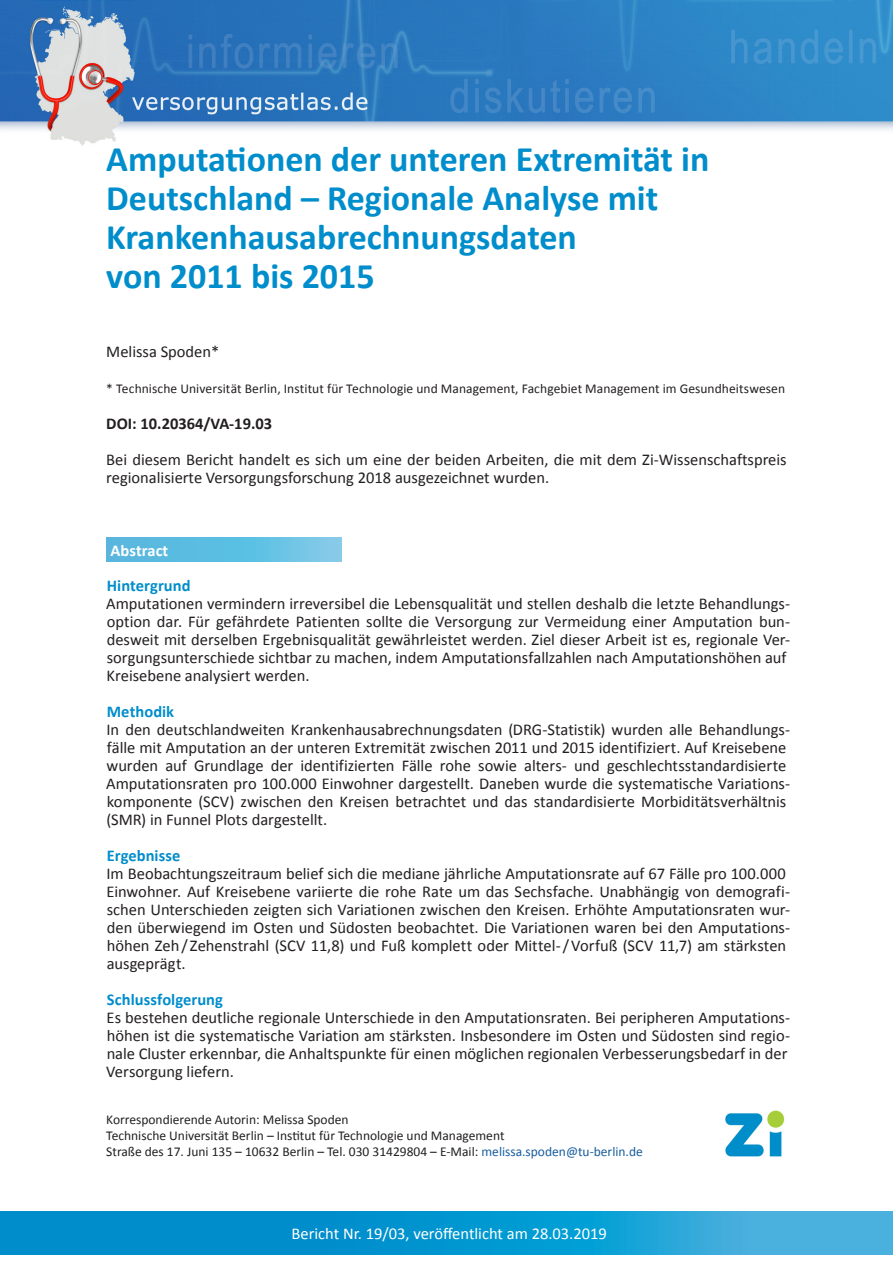
<style>
.page{position:relative;width:893px;height:1263px;background:#fff}
.page>*{position:absolute;margin:0;border:0;box-sizing:border-box;transform-origin:0 0}
.Titel_des_Berichts{font:700 36px/39px "Calibri";color:#008dcb}
.Fließtext{font:16.5px/18px "Calibri";color:#231f20}
.Autoren{font:16.5px/18px "Calibri";color:#231f20}
.t1{font:16.5px "Calibri";color:#fff}
.Zwischenüberschrift{font:700 16.5px "Calibri";color:#008dcb}
.Autoren-2{font:700 16.5px "Calibri";color:#231f20}
.t2{font:700 16.5px "Calibri";color:#fff}
.Zelle_Bezeichner{font:13.5px "Calibri";color:#231f20}
.Fließtext-2{font:13.5px "Calibri";letter-spacing:.005em;color:#231f20}
.s1{color:#175d9e}
</style>
<div class="page">
<svg style="left:106px;top:537px;width:236px;height:25px;background:#63bfe2"></svg>
<img style="left:0;top:0;width:893px;height:146px">
<svg style="left:0;top:1212px;width:893px;height:42px;background:#129ad2"></svg>
<img style="left:726px;top:1111px;width:59px;height:46px">
<p class="Titel_des_Berichts" style="left:106px;top:140px;width:605px">Amputationen der unteren Extremität in<br>Deutschland – Regionale Analyse mit<br>Krankenhausabrechnungsdaten<br>von 2011 bis 2015</p>
<p class="Autoren" style="left:106px;top:343px;width:115px">Melissa Spoden*</p>
<p class="Fließtext-2" style="left:106px;top:380px;width:680px">* Technische Universität Berlin, Institut für Technologie und Management, Fachgebiet Management im Gesundheitswesen</p>
<p class="Autoren-2" style="left:106px;top:413px;width:167px">DOI: 10.20364/VA-19.03</p>
<p class="Autoren" style="left:106px;top:451px;width:682px">Bei diesem Bericht handelt es sich um eine der beiden Arbeiten, die mit dem Zi-Wissenschaftspreis regionalisierte Versorgungsforschung 2018 ausgezeichnet wurden.</p>
<p class="t2" style="left:111px;top:540px;width:59px">Abstract</p>
<p class="Zwischenüberschrift" style="left:107px;top:575px;width:85px">Hintergrund</p>
<p class="Fließtext" style="left:106px;top:595px;width:686px">Amputationen vermindern irreversibel die Lebensqualität und stellen deshalb die letzte Behandlungs&shy;option dar. Für gefährdete Patienten sollte die Versorgung zur Vermeidung einer Amputation bun&shy;desweit mit derselben Ergebnisqualität gewährleistet werden. Ziel dieser Arbeit ist es, regionale Ver&shy;sorgungsunterschiede sichtbar zu machen, indem Amputationsfallzahlen nach Amputationshöhen auf Kreisebene analysiert werden.</p>
<p class="Zwischenüberschrift" style="left:107px;top:701px;width:69px">Methodik</p>
<p class="Fließtext" style="left:106px;top:721px;width:686px">In den deutschlandweiten Krankenhausabrechnungsdaten (DRG-Statistik) wurden alle Behandlungs&shy;fälle mit Amputation an der unteren Extremität zwischen 2011 und 2015 identifiziert. Auf Kreisebene wurden auf Grundlage der identifizierten Fälle rohe sowie alters- und geschlechtsstandardisierte Amputationsraten pro 100.000 Einwohner dargestellt. Daneben wurde die systematische Variations&shy;komponente (SCV) zwischen den Kreisen betrachtet und das standardisierte Morbiditätsverhältnis (SMR) in Funnel Plots dargestellt.</p>
<p class="Zwischenüberschrift" style="left:107px;top:845px;width:75px">Ergebnisse</p>
<p class="Fließtext" style="left:107px;top:865px;width:685px">Im Beobachtungszeitraum belief sich die mediane jährliche Amputationsrate auf 67 Fälle pro 100.000<br>Einwohner. Auf Kreisebene variierte die rohe Rate um das Sechsfache. Unabhängig von demografi&shy;schen Unterschieden zeigten sich Variationen zwischen den Kreisen. Erhöhte Amputationsraten wur&shy;den überwiegend im Osten und Südosten beobachtet. Die Variationen waren bei den Amputations&shy;höhen Zeh / Zehenstrahl (SCV 11,8) und Fuß komplett oder Mittel- / Vorfuß (SCV 11,7) am stärksten ausgeprägt.</p>
<p class="Zwischenüberschrift" style="left:107px;top:989px;width:118px">Schlussfolgerung</p>
<p class="Fließtext" style="left:106px;top:1009px;width:685px">Es bestehen deutliche regionale Unterschiede in den Amputationsraten. Bei peripheren Amputations&shy;höhen ist die systematische Variation am stärksten. Insbesondere im Osten und Südosten sind regio&shy;nale Cluster erkennbar, die Anhaltspunkte für einen möglichen regionalen Verbesserungsbedarf in der Versorgung liefern.</p>
<p class="Zelle_Bezeichner" style="left:106px;top:1111px;width:244px">Korrespondierende Autorin: Melissa Spoden</p>
<p class="Zelle_Bezeichner" style="left:106px;top:1127px;width:400px">Technische Universität Berlin – Institut für Technologie und Management</p>
<p class="Zelle_Bezeichner" style="left:106px;top:1143px;width:538px">Straße des 17. Juni 135 – 10632 Berlin – Tel. 030 31429804 – E-Mail: <span class="s1">melissa.spoden@tu-berlin.de</span></p>
<p class="t1" style="left:292px;top:1223px;width:317px">Bericht Nr. 19/03, veröffentlicht am 28.03.2019</p>
<p class="t1" style="left:375px;top:1223px;width:31px">5 xx</p>
<p class="t1" style="left:441px;top:1223px;width:11px">f</p>
<p class="t1" style="left:530px;top:1223px;width:72px">xx.xx.2015</p>
</div>
